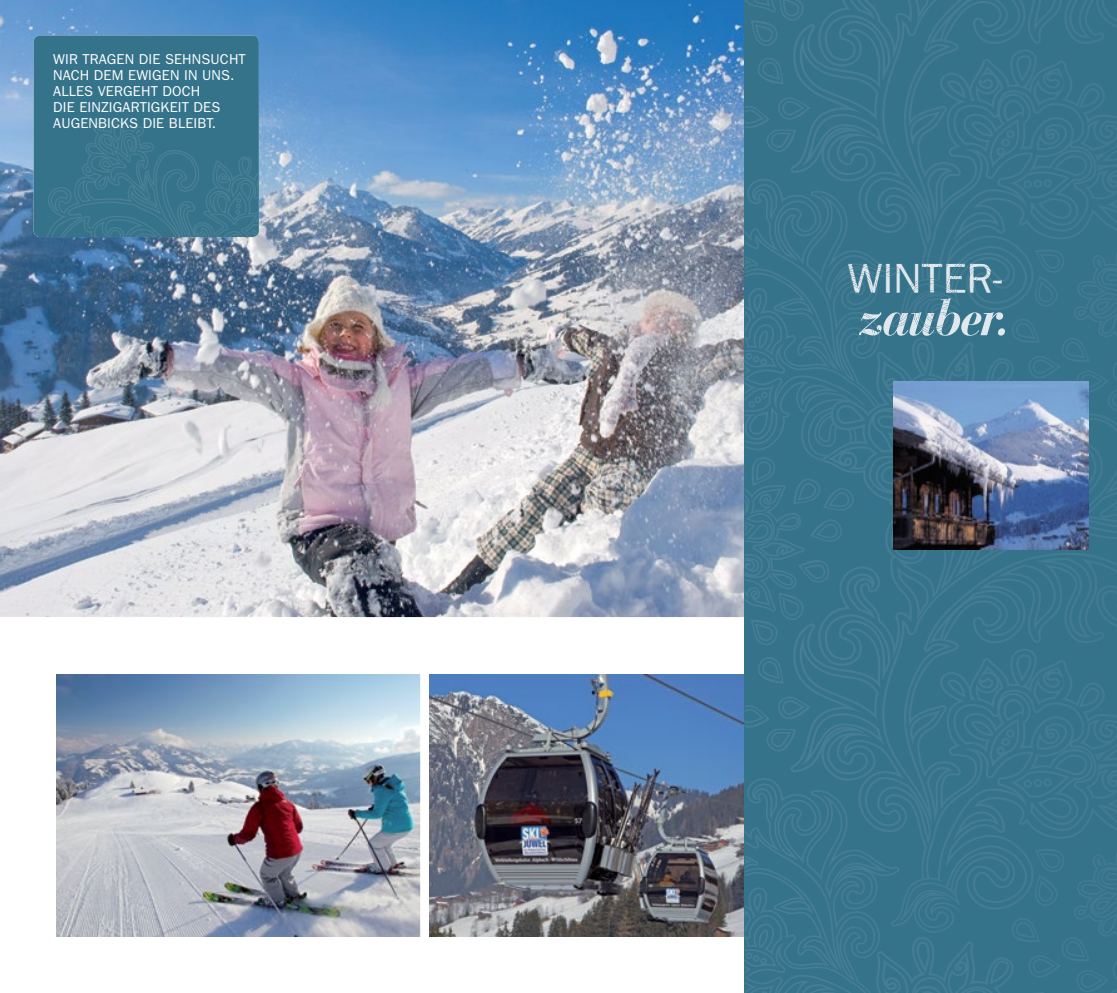
<style>
.page{position:relative;width:1117px;height:993px;background:#fff}
.page>*{position:absolute;margin:0;border:0;box-sizing:border-box;transform-origin:0 0}
.t1{font:italic 700 51.25px "Bauer Bodoni";letter-spacing:-.05em;color:#e1e8ed}
.t2{font:42.5px "ITC Franklin Gothic Std";color:#e1e8ed}
.t3{font:14.38px/15.8px "ITC Franklin Gothic Std";letter-spacing:.01em;color:#fff}
</style>
<div class="page">
<img style="left:0;top:0;width:744px;height:617px">
<img style="left:57px;top:674px;width:363px;height:262px">
<img style="left:429px;top:674px;width:315px;height:261px">
<svg style="left:744px;top:0;width:373px;height:993px;background:#3c758d"></svg>
<div style="left:34px;top:35px;width:225px;height:202px;background:#35738b;border-radius:7px"></div>
<svg style="left:47px;top:120px;width:212px;height:117px"></svg>
<p class="t3" style="left:53px;top:52px;width:194px">WIR TRAGEN DIE SEHNSUCHT<br>NACH DEM EWIGEN IN UNS.<br>ALLES VERGEHT DOCH<br>DIE EINZIGARTIGKEIT DES<br>AUGENBICKS DIE BLEIBT.</p>
<h2 class="t2" style="left:847px;top:254px;width:156px">WINTER-</h2>
<h1 class="t1" style="left:859px;top:286px;width:153px">zauber.</h1>
</div>
